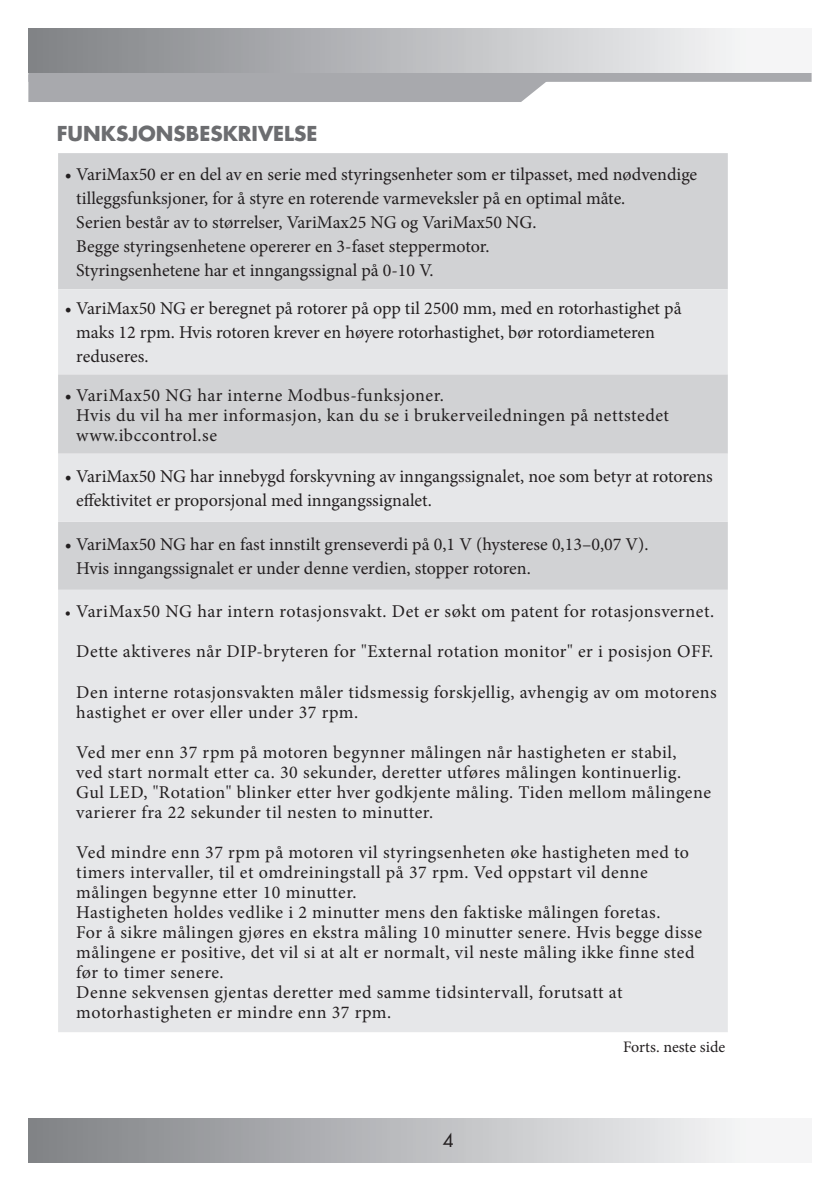
<style>
.page{position:relative;width:840px;height:1191px;background:#fff}
.page>*{position:absolute;margin:0;border:0;box-sizing:border-box;transform-origin:0 0}
.Rubrik_luft_1mm{font:700 20px "Futura";color:#6c6d70}
.t1{font:18px/20px "Minion Pro";letter-spacing:.02em;color:#231f20}
.t2{font:18px/24px "Minion Pro";color:#231f20}
.t3{font:18px/24px "Minion Pro";letter-spacing:-.005em;color:#231f20}
.t4{font:18px "Futura";color:#231f20}
.t5{font:16px "Minion Pro";color:#231f20}
.s1{font-size:16px}
</style>
<div class="page">
<div style="left:28px;top:63px;width:783px;height:19px;background:linear-gradient(to right,#a8a9ad,#a8a9ad)"></div>
<div style="left:28px;top:28px;width:783px;height:44px;background:linear-gradient(to right,#7f8185,#fcfcfe)"></div>
<div style="left:28px;top:75px;width:527px;height:27px;background:#a8a9ad"></div>
<div style="left:28px;top:1118px;width:783px;height:44px;background:linear-gradient(to right,#7f8185,#fcfcfe)"></div>
<div style="left:58px;top:153px;width:669px;height:136px;background:#d1d2d4"></div>
<svg style="left:58px;top:289px;width:669px;height:743px;background:#e1e2e4"></svg>
<p class="Rubrik_luft_1mm" style="left:57px;top:120px;width:262px">FUNKSJONSBESKRIVELSE</p>
<p class="t2" style="left:76px;top:162px;width:622px;text-indent:-11px">• VariMax50 er en del av en serie med styringsenheter som er tilpasset, med nødvendige tilleggsfunksjoner, for å styre en roterende varmeveksler på en optimal måte.<br>Serien består av to størrelser, VariMax25 NG og VariMax50 NG.<br>Begge styringsenhetene opererer en 3-faset steppermotor.<br>Styringsenhetene har et inngangssignal på 0-10 V.</p>
<p class="t3" style="left:76px;top:297px;width:606px;text-indent:-11px">• VariMax50 NG er beregnet på rotorer på opp til 2500 mm, med en rotorhastighet på maks 12 rpm. Hvis rotoren krever en høyere rotorhastighet, bør rotordiameteren reduseres.</p>
<p class="t1" style="left:76px;top:385px;width:594px;text-indent:-11px">• VariMax50 NG har interne Modbus-funksjoner.<br>Hvis du vil ha mer informasjon, kan du se i brukerveiledningen på nettstedet www.ibccontrol.se</p>
<p class="t3" style="left:76px;top:464px;width:637px;text-indent:-11px">• VariMax50 NG har innebygd forskyvning av inngangssignalet, noe som betyr at rotorens effektivitet er proporsjonal med inngangssignalet.</p>
<p class="t2" style="left:76px;top:532px;width:573px;text-indent:-11px">• VariMax50 NG har en fast innstilt grenseverdi på 0,1 V (hysterese 0,13–0,07 V).<br>Hvis inngangssignalet er under denne verdien, stopper rotoren.</p>
<p class="t1" style="left:65px;top:602px;width:650px"><span class="s1">•</span> VariMax50 NG har intern rotasjonsvakt. Det er søkt om patent for rotasjonsvernet.</p>
<p class="t1" style="left:76px;top:642px;width:638px">Dette aktiveres når DIP-bryteren for "External rotation monitor" er i posisjon OFF.</p>
<p class="t1" style="left:76px;top:682px;width:641px">Den interne rotasjonsvakten måler tidsmessig forskjellig, avhengig av om motorens hastighet er over eller under 37 rpm.</p>
<p class="t1" style="left:76px;top:742px;width:636px">Ved mer enn 37 rpm på motoren begynner målingen når hastigheten er stabil,<br>ved start normalt etter ca. 30 sekunder, deretter utføres målingen kontinuerlig.<br>Gul LED, "Rotation" blinker etter hver godkjente måling. Tiden mellom målingene varierer fra 22 sekunder til nesten to minutter.</p>
<p class="t1" style="left:76px;top:842px;width:627px">Ved mindre enn 37 rpm på motoren vil styringsenheten øke hastigheten med to timers intervaller, til et omdreiningstall på 37 rpm. Ved oppstart vil denne målingen begynne etter 10 minutter.<br>Hastigheten holdes vedlike i 2 minutter mens den faktiske målingen foretas.<br>For å sikre målingen gjøres en ekstra måling 10 minutter senere. Hvis begge disse målingene er positive, det vil si at alt er normalt, vil neste måling ikke finne sted før to timer senere.<br>Denne sekvensen gjentas deretter med samme tidsintervall, forutsatt at motorhastigheten er mindre enn 37 rpm.</p>
<p class="t5" style="left:622px;top:1036px;width:104px">Forts. neste side</p>
<p class="t4" style="left:442px;top:1129px;width:13px">4</p>
</div>
